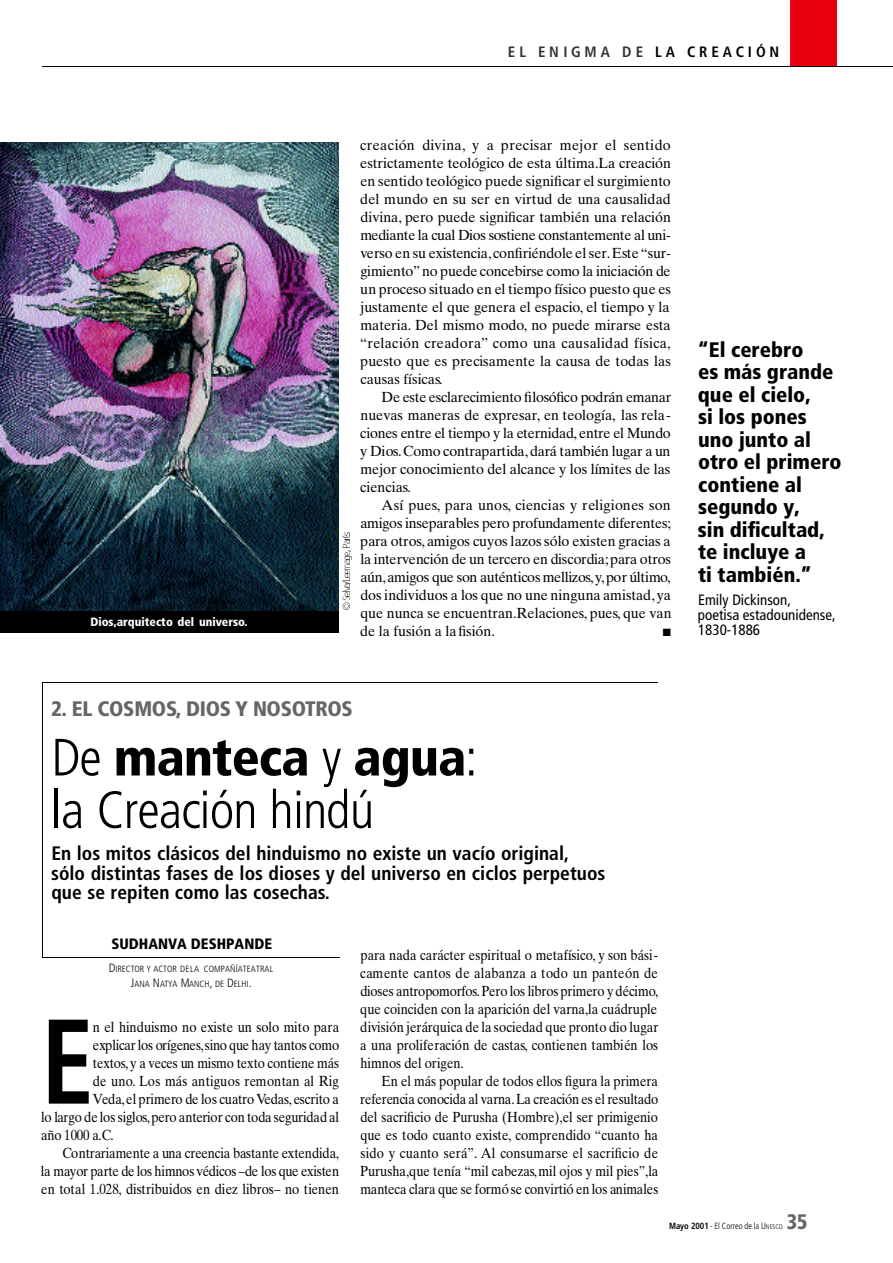
<style>
.page{position:relative;width:893px;height:1263px;background:#fff}
.page>*{position:absolute;margin:0;border:0;box-sizing:border-box;transform-origin:0 0}
.t1{font:700 condensed 120.3px "Frutiger";color:#000;scale:.88 1}
.t2{font:300 condensed 52.5px/52.5px "Frutiger";letter-spacing:-.015em;color:#000}
.t3{font:900 condensed 21px/22.5px "Frutiger";color:#000}
.t4{font:900 condensed 21px "Frutiger";letter-spacing:-.02em;color:#666}
.t5{font:900 condensed 21px "Frutiger";letter-spacing:-.02em;color:#666;scale:.95 1}
.t6{font:700 condensed 19.5px/19.5px "Frutiger";color:#000}
.t7{font:condensed 15px/15px "Frutiger";color:#000}
.t8{font:700 condensed 15px "Frutiger";letter-spacing:.265em;color:#333}
.t9{font:900 condensed 15px "Frutiger";color:#000}
.t10{font:14.7px/18px "Times Ten";color:#000;text-align:justify}
.t11{font:14.7px/18px "Times Ten";color:#000;text-align:justify;scale:.88 1}
.t12{font:14.7px "Times Ten";letter-spacing:-.02em;color:#000;scale:.88 1}
.t13{font:900 condensed 12px "Frutiger";color:#fff}
.t14{font:10.5px "Zapf Dingbats";color:#000}
.t15{font:300 condensed 9px/15px "Frutiger";color:#000;text-align:center}
.t16{font:300 condensed 9px "Frutiger";color:#000;scale:.95 1}
.s1{color:#000}
.s2{font-weight:900}
.s3{font-size:12px}
.s4{font-weight:700}
.s5{font-size:6.75px}
</style>
<div class="page">
<hr style="left:42px;top:683px;width:1px;height:275px;background:#000">
<hr style="left:42px;top:957px;width:298px;height:1px;background:#000">
<hr style="left:43px;top:682px;width:614px;height:1px;background:#000">
<img style="left:0;top:143px;width:339px;height:469px">
<div style="left:0;top:612px;width:339px;height:21px;background:#000"></div>
<svg style="left:342px;top:533px;width:9px;height:76px"></svg>
<div style="left:789px;top:0;width:47px;height:67px;background:#e6000e"></div>
<hr style="left:42px;top:66px;width:850px;height:1px;background:#000">
<p class="t8" style="left:508px;top:46px;width:273px">EL ENIGMA DE <span class="s1">LA CREAC I Ó N</span></p>
<p class="t13" style="left:90px;top:616px;width:159px">Dios,arquitecto del universo.</p>
<p class="t10" style="left:360px;top:137px;width:312px">creación divina, y a precisar mejor el sentido estrictamente teológico de esta última.La creación en sentido teológico puede significar el surgimiento del mundo en su ser en virtud de una causalidad divina, pero puede significar también una relación mediante la cual Dios sostiene constantemente al uni&shy;verso en su existencia, c o n firiéndole el ser.Este “ s u r&shy;g i m i e n t o ”no puede concebirse como la iniciación de un proceso situado en el tiempo físico puesto que es justamente el que genera el espacio, el tiempo y la materia. Del mismo modo, no puede mirarse esta “relación creadora” como una causalidad física, puesto que es precisamente la causa de todas las causas físicas.</p>
<p class="t10" style="left:360px;top:389px;width:312px;text-indent:21px">De este esclarecimiento fil o s ó fico podrán emanar nuevas maneras de expresar, en teología, las rela&shy;ciones entre el tiempo y la eternidad, entre el Mundo y Dios.Como contrapartida,dará también lugar a un mejor conocimiento del alcance y los límites de las ciencias.</p>
<p class="t10" style="left:360px;top:497px;width:313px;text-indent:21px">Así pues, para unos, ciencias y religiones son amigos inseparables pero profundamente diferentes; para otros, amigos cuyos lazos sólo existen gracias a la intervención de un tercero en discordia;para otros a ú n ,amigos que son auténticos mellizos,y,por último, dos individuos a los que no une ninguna amistad, y a que nunca se encuentran.Relaciones, pues, que van de la fusión a lafisión.</p>
<p class="t14" style="left:662px;top:627px;width:10px">■</p>
<h3 class="t4" style="left:51px;top:700px;width:303px">2 . EL COSMOS, DIOS Y NOSOT R O S</h3>
<h3 class="t3" style="left:698px;top:340px;width:145px">“El cerebro<br>es más grande que el cielo,<br>si los pones uno junto al otro el primero contiene al segundo y,<br>sin dificultad, te incluye a<br>ti también.”</h3>
<p class="t7" style="left:698px;top:594px;width:139px">Emily Dickinson, poetisa estadounidense,<br>1830-1886</p>
<h2 class="t2" style="left:51px;top:735px;width:428px">De <span class="s2">m a n t e c a</span> y <span class="s2">a g u a</span>: la Creación hindú</h2>
<h3 class="t6" style="left:51px;top:845px;width:556px">En los mitos clásicos del hinduismo no existe un vacío original, sólo distintas fases de los dioses y del universo en ciclos perpetuos que se repiten como las cosechas.</h3>
<p class="t9" style="left:111px;top:938px;width:162px">SUDHANVA DESHPANDE</p>
<p class="t15" style="left:109px;top:962px;width:166px"><span class="s3">D</span>IRECTOR Y ACTOR DELA COMPAÑÍATEATRAL<br><span class="s3">J</span>ANA <span class="s3">N</span>ATYA <span class="s3">M</span>ANCH<span class="s3">,</span> DE <span class="s3">D</span>ELHI<span class="s3">.</span></p>
<h1 class="t1" style="left:41px;top:1013px;width:62px">E</h1>
<p class="t11" style="left:93px;top:1019px;width:281px">n el hinduismo no existe un solo mito para</p>
<p class="t12" style="left:93px;top:1039px;width:281px">explicar los orígenes,sino que hay tantos como</p>
<p class="t11" style="left:93px;top:1055px;width:281px">t e x t o s, y a veces un mismo texto contiene más</p>
<p class="t11" style="left:93px;top:1073px;width:281px">de uno. Los más antiguos remontan al Rig</p>
<p class="t11" style="left:93px;top:1091px;width:281px">Ve d a ,el primero de los cuatro Ve d a s,escrito a</p>
<p class="t11" style="left:41px;top:1109px;width:340px">lo largo de los siglos,pero anterior con toda seguridad al</p>
<p class="t11" style="left:41px;top:1127px;width:84px">año 1000 a.C.</p>
<p class="t11" style="left:63px;top:1145px;width:315px">Contrariamente a una creencia bastante extendida,</p>
<p class="t12" style="left:41px;top:1165px;width:340px">la mayor parte de los himnos védicos –de los que existen</p>
<p class="t11" style="left:41px;top:1181px;width:340px">en total 1.028, distribuidos en diez libros– no tienen</p>
<p class="t11" style="left:360px;top:947px;width:340px">para nada carácter espiritual o metafísico, y son bási&shy;camente cantos de alabanza a todo un panteón de dioses antropomorfos.Pero los libros primero y décimo, que coinciden con la aparición del varna,la cuádruple división jerárquica de la sociedad que pronto dio lugar a una proliferación de castas, contienen también los himnos del origen.</p>
<p class="t11" style="left:360px;top:1073px;width:340px;text-indent:21px">En el más popular de todos ellos figura la primera referencia conocida al varna.La creación es el resultado del sacrificio de Purusha (Hombre),el ser primigenio que es todo cuanto existe, comprendido “cuanto ha sido y cuanto será”. Al consumarse el sacrificio de Purusha,que tenía “mil cabezas,mil ojos y mil pies”,la manteca clara que se formó se convirtió en los animales</p>
<p class="t16" style="left:669px;top:1222px;width:121px"><span class="s4">Mayo 2001</span> - El Correo de la U<span class="s5">NESCO</span></p>
<h3 class="t5" style="left:786px;top:1214px;width:23px">35</h3>
</div>
